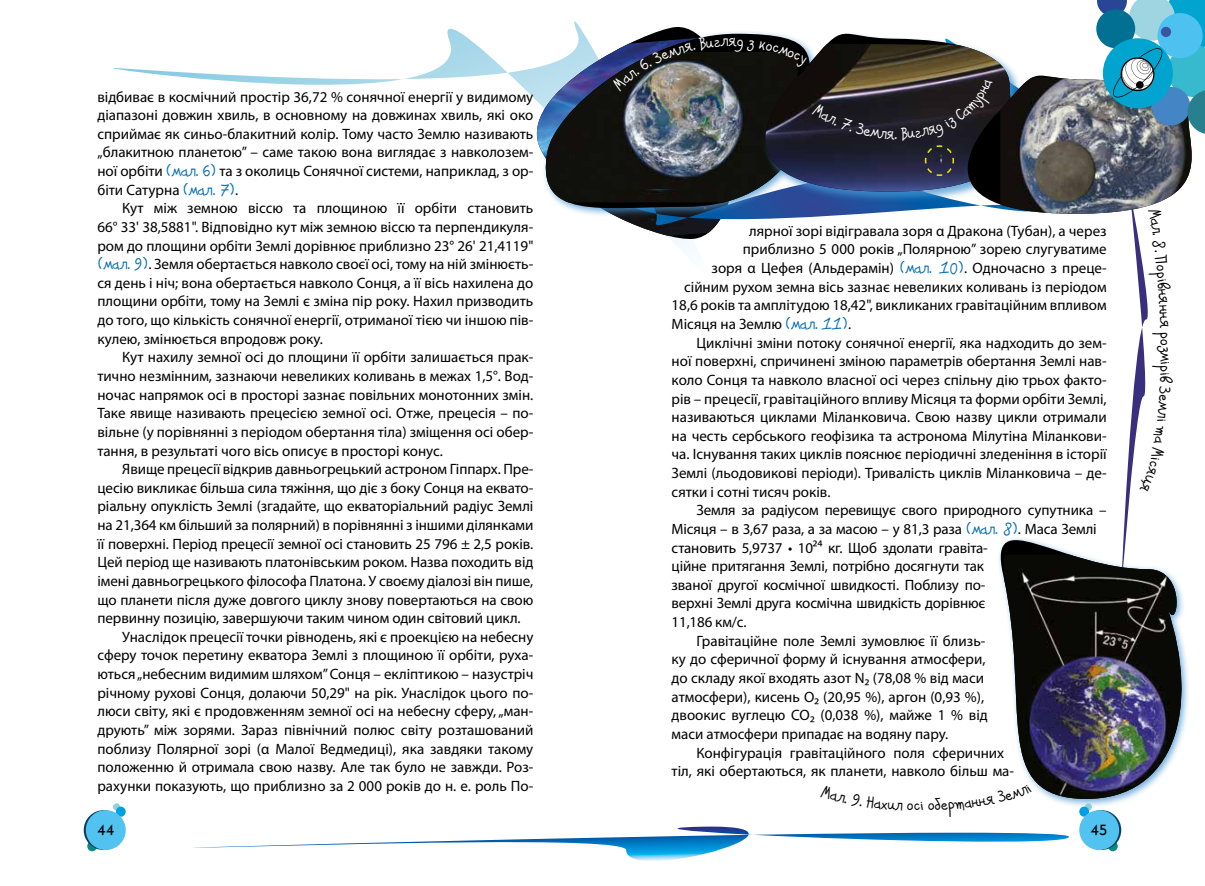
<style>
.page{position:relative;width:1205px;height:886px;background:#fff}
.page>*{position:absolute;margin:0;border:0;box-sizing:border-box;transform-origin:0 0}
.t1{font:17.5px "PF Kids Pro Grade Five";color:#000}
.t2{font:17.5px "PF Kids Pro Grade Five";color:#fff}
.t3{font:15px/18.6px "Myriad Pro";color:#000;text-align:justify}
.t4{font:700 15px "Kabel";color:#000}
.s1{font-family:"PF Kids Pro Grade Five";font-size:17.5px;color:#006bb4}
</style>
<div class="page">
<svg style="left:113px;top:21px;width:465px;height:64px"></svg>
<svg style="left:513px;top:25px;width:68px;height:60px"></svg>
<img style="left:521px;top:38px;width:14px;height:61px">
<svg style="left:192px;top:826px;width:877px;height:35px"></svg>
<svg style="left:535px;top:34px;width:63px;height:181px"></svg>
<img style="left:545px;top:65px;width:53px;height:137px">
<img style="left:569px;top:52px;width:29px;height:137px">
<div style="left:996px;top:536px;width:195px;height:272px;background:#4695d2;opacity:.75"></div>
<svg style="left:996px;top:608px;width:195px;height:191px"></svg>
<img style="left:1004px;top:608px;width:179px;height:191px">
<svg style="left:1108px;top:841px;width:9px;height:10px"></svg>
<div style="left:1085px;top:803px;width:7px;height:7px;background:#8dd0dc;border-radius:50%"></div>
<div style="left:1079px;top:806px;width:10px;height:11px;background:#00a1e2;border-radius:50%"></div>
<svg style="left:1081px;top:810px;width:40px;height:40px"></svg>
<div style="left:1079px;top:810px;width:40px;height:40px;background:#52c3f1;border-radius:50%"></div>
<svg style="left:87px;top:841px;width:10px;height:10px"></svg>
<div style="left:113px;top:803px;width:7px;height:7px;background:#8dd0dc;border-radius:50%"></div>
<div style="left:116px;top:806px;width:10px;height:11px;background:#00a1e2;border-radius:50%"></div>
<svg style="left:84px;top:810px;width:40px;height:40px"></svg>
<div style="left:86px;top:810px;width:40px;height:40px;background:#52c3f1;border-radius:50%"></div>
<svg style="left:598px;top:0;width:607px;height:608px"></svg>
<svg style="left:996px;top:784px;width:35px;height:24px"></svg>
<p class="t3" style="left:97px;top:87px;width:437px">відбиває в космічний простір 36,72 % сонячної енергії у видимому діапазоні довжин хвиль, в основному на довжинах хвиль, які око сприймає як синьо-блакитний колір. Тому часто Землю називають „блакитною планетою” – саме такою вона виглядає з навколозем&shy;ної орбіти <span class="s1">(мал. 6)</span> та з околиць Сонячної системи, наприклад, з ор&shy;біти Сатурна <span class="s1">(мал. 7)</span>.</p>
<p class="t3" style="left:97px;top:199px;width:437px;text-indent:25px">Кут між земною віссю та площиною її орбіти становить 66° 33' 38,5881". Відповідно кут між земною віссю та перпендикуля&shy;ром до площини орбіти Землі дорівнює приблизно 23° 26' 21,4119" <span class="s1">(мал. 9)</span>. Земля обертається навколо своєї осі, тому на ній змінюєть&shy;ся день і ніч; вона обертається навколо Сонця, а її вісь нахилена до площини орбіти, тому на Землі є зміна пір року. Нахил призводить до того, що кількість сонячної енергії, отриманої тією чи іншою пів&shy;кулею, змінюється впродовж року.</p>
<p class="t3" style="left:97px;top:348px;width:437px;text-indent:25px">Кут нахилу земної осі до площини її орбіти залишається прак&shy;тично незмінним, зазнаючи невеликих коливань в межах 1,5°. Вод&shy;ночас напрямок осі в просторі зазнає повільних монотонних змін.<br>Таке явище називають прецесією земної осі. Отже, прецесія – по&shy;вільне (у порівнянні з періодом обертання тіла) зміщення осі обер&shy;тання, в результаті чого вісь описує в просторі конус.</p>
<p class="t3" style="left:122px;top:459px;width:413px">Явище прецесії відкрив давньогрецький астроном Гіппарх. Пре-</p>
<p class="t3" style="left:97px;top:478px;width:437px">цесію викликає більша сила тяжіння, що діє з боку Сонця на еквато-</p>
<p class="t3" style="left:97px;top:497px;width:437px">ріальну опуклість Землі (згадайте, що екваторіальний радіус Землі</p>
<p class="t3" style="left:97px;top:515px;width:437px">на 21,364 км більший за полярний) в порівнянні з іншими ділянками</p>
<p class="t3" style="left:97px;top:534px;width:437px">її поверхні. Період прецесії земної осі становить 25 796 ± 2,5 років.</p>
<p class="t3" style="left:97px;top:553px;width:437px">Цей період ще називають платонівським роком. Назва походить від</p>
<p class="t3" style="left:97px;top:571px;width:437px">імені давньогрецького філософа Платона. У своєму діалозі він пише,</p>
<p class="t3" style="left:97px;top:590px;width:437px">що планети після дуже довгого циклу знову повертаються на свою</p>
<p class="t3" style="left:97px;top:609px;width:425px">первинну позицію, завершуючи таким чином один світовий цикл.</p>
<p class="t3" style="left:122px;top:627px;width:413px">Унаслідок прецесії точки рівнодень, які є проекцією на небесну</p>
<p class="t3" style="left:97px;top:646px;width:437px">сферу точок перетину екватора Землі з площиною її орбіти, руха-</p>
<p class="t3" style="left:97px;top:664px;width:437px">ються „небесним видимим шляхом” Сонця – екліптикою – назустріч</p>
<p class="t3" style="left:97px;top:683px;width:437px">річному рухові Сонця, долаючи 50,29" на рік. Унаслідок цього по-</p>
<p class="t3" style="left:97px;top:702px;width:437px">люси світу, які є продовженням земної осі на небесну сферу, „ман-</p>
<p class="t3" style="left:97px;top:720px;width:437px">друють” між зорями. Зараз північний полюс світу розташований</p>
<p class="t3" style="left:97px;top:739px;width:437px">поблизу Полярної зорі (α Малої Ведмедиці), яка завдяки такому</p>
<p class="t3" style="left:97px;top:758px;width:437px">положенню й отримала свою назву. Але так було не завжди. Роз-</p>
<p class="t3" style="left:97px;top:776px;width:437px">рахунки показують, що приблизно за 2 000 років до н. е. роль По-</p>
<p class="t2" style="left:728px;top:31px;width:10px">я</p>
<p class="t2" style="left:894px;top:124px;width:4px">.</p>
<p class="t3" style="left:749px;top:221px;width:359px">лярної зорі відігравала зоря α Дракона (Тубан), а через</p>
<p class="t3" style="left:743px;top:240px;width:365px">приблизно 5 000 років „Полярною” зорею слугуватиме</p>
<p class="t3" style="left:711px;top:258px;width:396px">зоря α Цефея (Альдерамін) <span class="s1">(мал. 10)</span>. Одночасно з преце-</p>
<p class="t3" style="left:684px;top:277px;width:424px">сійним рухом земна вісь зазнає невеликих коливань із періодом</p>
<p class="t3" style="left:671px;top:296px;width:437px">18,6 років та амплітудою 18,42", викликаних гравітаційним впливом</p>
<p class="t3" style="left:671px;top:314px;width:181px">Місяця на Землю <span class="s1">(мал. 11)</span>.</p>
<p class="t3" style="left:696px;top:333px;width:412px">Циклічні зміни потоку сонячної енергії, яка надходить до зем-</p>
<p class="t3" style="left:671px;top:352px;width:436px">ної поверхні, спричинені зміною параметрів обертання Землі нав-</p>
<p class="t3" style="left:671px;top:370px;width:436px">коло Сонця та навколо власної осі через спільну дію трьох факто-</p>
<p class="t3" style="left:671px;top:389px;width:436px">рів – прецесії, гравітаційного впливу Місяця та форми орбіти Землі,</p>
<p class="t3" style="left:671px;top:408px;width:437px">називаються циклами Міланковича. Свою назву цикли отримали</p>
<p class="t3" style="left:671px;top:426px;width:437px">на честь сербського геофізика та астронома Мілутіна Міланкови-</p>
<p class="t3" style="left:671px;top:445px;width:437px">ча. Існування таких циклів пояснює періодичні зледеніння в історії</p>
<p class="t3" style="left:671px;top:463px;width:436px">Землі (льодовикові періоди). Тривалість циклів Міланковича – де-</p>
<p class="t3" style="left:671px;top:482px;width:160px">сятки і сотні тисяч років.</p>
<p class="t3" style="left:696px;top:501px;width:412px">Земля за радіусом перевищує свого природного супутника –</p>
<p class="t3" style="left:671px;top:519px;width:427px">Місяця – в 3,67 раза, а за масою – у 81,3 раза <span class="s1">(мал. 8)</span>. Маса Землі</p>
<p class="t3" style="left:671px;top:538px;width:318px">становить 5,9737 • 10²⁴ кг. Щоб здолати гравіта-</p>
<p class="t3" style="left:671px;top:556px;width:314px">ційне притягання Землі, потрібно досягнути так</p>
<p class="t3" style="left:671px;top:575px;width:315px">званої другої космічної швидкості. Поблизу по-</p>
<p class="t3" style="left:671px;top:594px;width:315px">верхні Землі друга космічна швидкість дорівнює</p>
<p class="t3" style="left:671px;top:612px;width:76px">11,186 км/с.</p>
<p class="t3" style="left:696px;top:631px;width:290px">Гравітаційне поле Землі зумовлює її близь-</p>
<p class="t3" style="left:671px;top:650px;width:315px">ку до сферичної форму й існування атмосфери,</p>
<p class="t3" style="left:671px;top:668px;width:314px">до складу якої входять азот N₂ (78,08 % від маси</p>
<p class="t3" style="left:671px;top:687px;width:314px">атмосфери), кисень O₂ (20,95 %), аргон (0,93 %),</p>
<p class="t3" style="left:671px;top:706px;width:318px">двоокис вуглецю СО₂ (0,038 %), майже 1 % від</p>
<p class="t3" style="left:671px;top:724px;width:278px">маси атмосфери припадає на водяну пару.</p>
<p class="t3" style="left:696px;top:743px;width:309px">Конфігурація гравітаційного поля сферичних</p>
<p class="t3" style="left:671px;top:761px;width:344px">тіл, які обертаються, як планети, навколо більш ма-</p>
<p class="t1" style="left:913px;top:795px;width:12px">сі</p>
<p class="t4" style="left:97px;top:821px;width:19px">44</p>
<p class="t4" style="left:1090px;top:821px;width:19px">45</p>
<p class="t1" style="left:1175px;top:345px;width:18px;rotate:90deg">зм</p>
</div>
